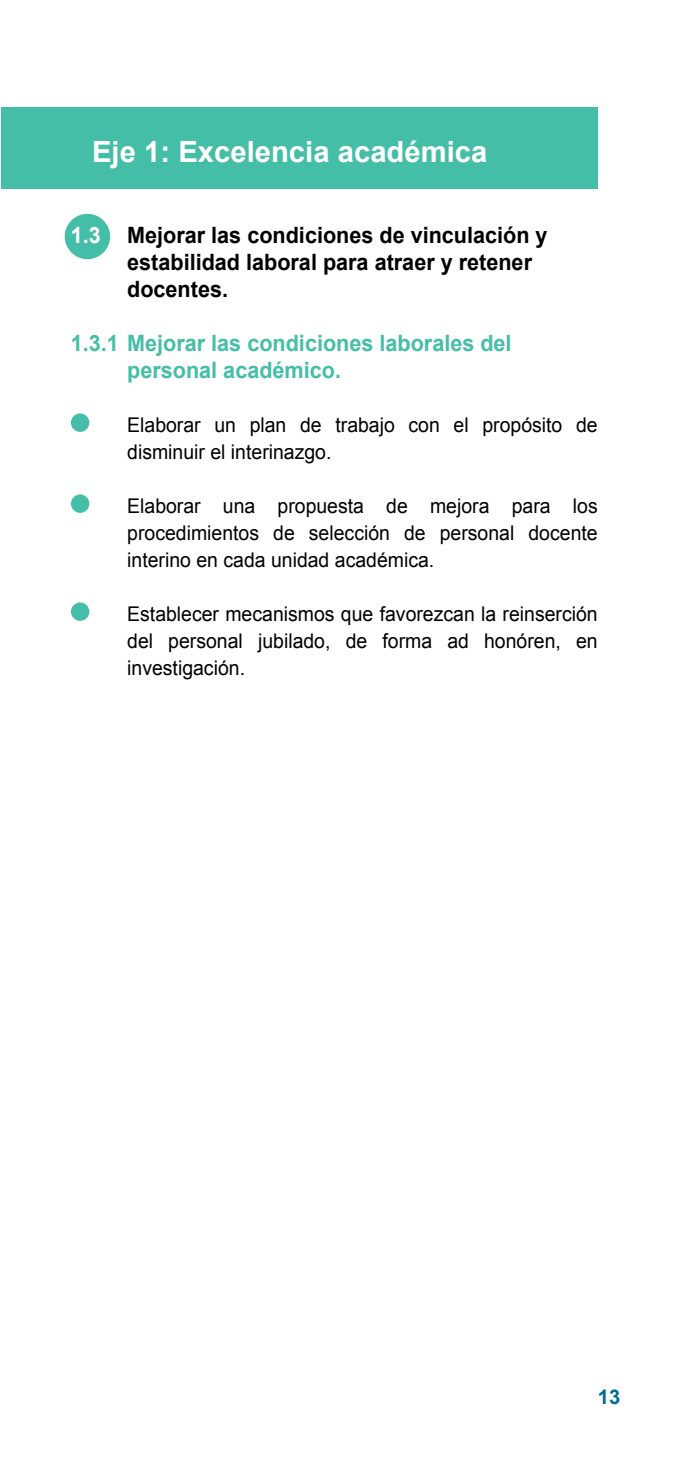
<style>
.page{position:relative;width:689px;height:1458px;background:#fff}
.page>*{position:absolute;margin:0;border:0;box-sizing:border-box;transform-origin:0 0}
.t1{font:700 29.25px "Arial";color:#fff}
.t2{font:700 22.5px/27px "Arial";color:#000;scale:.96 1}
.t3{font:700 22.5px/27px "Arial";color:#45bea8;scale:.96 1}
.t4{font:20.25px/27px "Arial";color:#000;text-align:justify;scale:.96 1}
.t5{font:700 20.25px "Arial";color:#006e90}
.s1{color:#fff}
</style>
<div class="page">
<div style="left:65px;top:214px;width:45px;height:45px;background:#45bea8;border-radius:50%"></div>
<div style="left:1px;top:108px;width:596px;height:81px;background:#45bea8"></div>
<div style="left:71px;top:413px;width:18px;height:19px;background:#45bea8;border-radius:50%"></div>
<div style="left:71px;top:494px;width:18px;height:19px;background:#45bea8;border-radius:50%"></div>
<div style="left:71px;top:602px;width:18px;height:19px;background:#45bea8;border-radius:50%"></div>
<h1 class="t1" style="left:92px;top:133px;width:397px">Eje 1: Excelencia académica</h1>
<p class="t2" style="left:127px;top:223px;width:439px;text-indent:-56px"><span class="s1">1.3</span> Mejorar las condiciones de vinculación y estabilidad laboral para atraer y retener docentes.</p>
<p class="t3" style="left:127px;top:331px;width:402px;text-indent:-56px">1.3.1 Mejorar las condiciones laborales del personal académico.</p>
<p class="t4" style="left:127px;top:412px;width:491px">Elaborar un plan de trabajo con el propósito de disminuir el interinazgo.</p>
<p class="t4" style="left:127px;top:493px;width:491px">Elaborar una propuesta de mejora para los procedimientos de selección de personal docente interino en cada unidad académica.</p>
<p class="t4" style="left:127px;top:601px;width:491px">Establecer mecanismos que favorezcan la reinserción del personal jubilado, de forma ad honóren, en investigación.</p>
<p class="t5" style="left:597px;top:1384px;width:24px">13</p>
</div>
